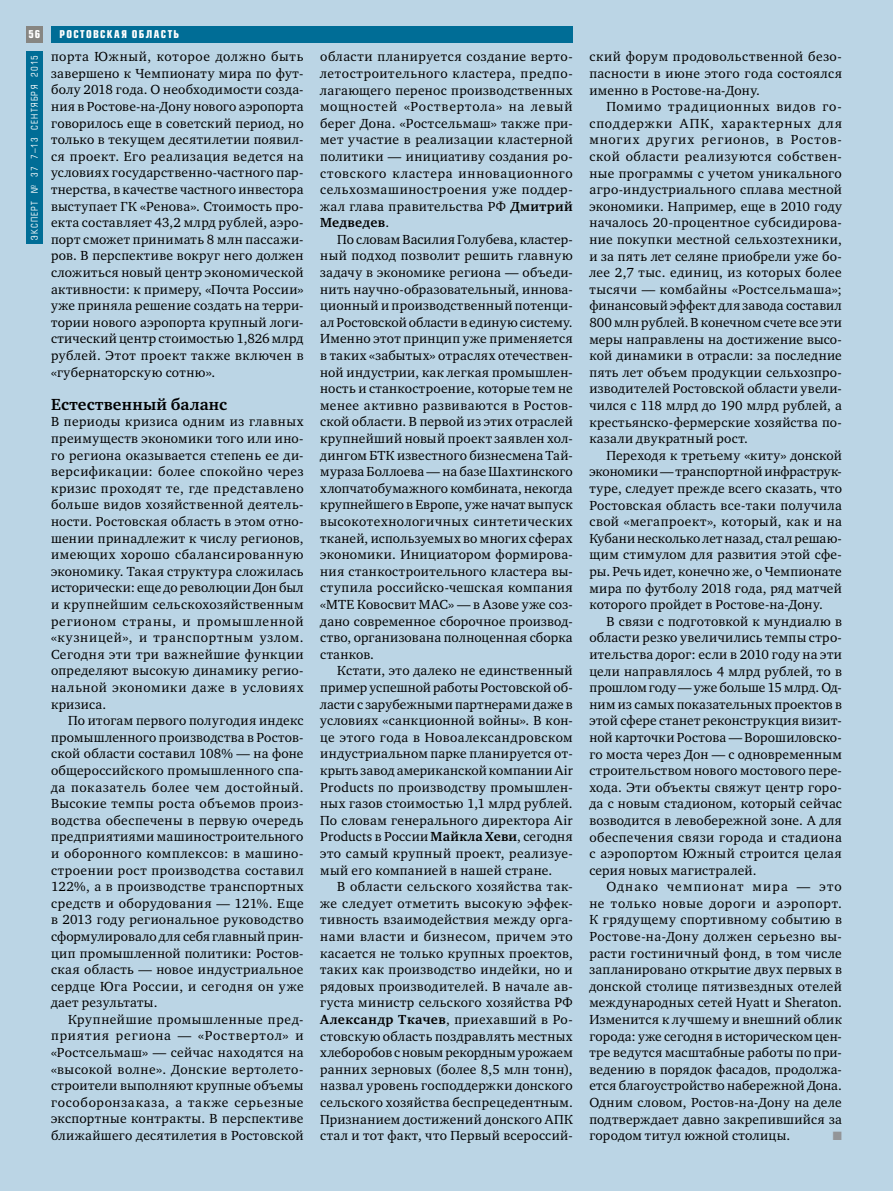
<style>
.page{position:relative;width:893px;height:1191px;background:#bbd5e5}
.page>*{position:absolute;margin:0;border:0;box-sizing:border-box;transform-origin:0 0}
.t1{font:700 16.5px "Charter ITC";letter-spacing:.015em;color:#000}
.t2{font:13.5px/16.6px "Charter ITC";letter-spacing:.03em;color:#000;text-align:justify}
.t3{font:12px "Zapf Dingbats";color:#939598}
.t4{font:700 10.5px "Europe Cond";letter-spacing:.13em;color:#fff}
.t5{font:9px "Europe Cond";letter-spacing:.13em;color:#fff}
.s1{font-weight:700}
</style>
<div class="page">
<div style="left:51px;top:26px;width:522px;height:17px;background:#006d96"></div>
<div style="left:26px;top:26px;width:17px;height:17px;background:#878682"></div>
<div style="left:26px;top:51px;width:17px;height:193px;background:#006d96"></div>
<p class="t4" style="left:29px;top:28px;width:13px">56</p>
<p class="t4" style="left:60px;top:28px;width:121px">РОСТОВСКАЯ ОБЛАСТЬ</p>
<p class="t5" style="left:29px;top:239px;width:186px;rotate:-90deg">ЭКСПЕРТ № 37 7–13 СЕНТЯБРЯ 2015</p>
<p class="t2" style="left:51px;top:48px;width:254px">порта Южный, которое должно быть завершено к Чемпионату мира по фут&shy;болу 2018 года. О необходимости созда&shy;ния в Ростове-на-Дону нового аэропорта говорилось еще в советский период, но только в текущем десятилетии появил&shy;ся проект. Его реализация ведется на условиях государственно-частного пар&shy;тнерства, в качестве частного инвестора выступает ГК «Ренова». Стоимость про&shy;екта составляет 43,2 млрд рублей, аэро&shy;порт сможет принимать 8 млн пассажи&shy;ров. В перспективе вокруг него должен сложиться новый центр экономической активности: к примеру, «Почта России» уже приняла решение создать на терри&shy;тории нового аэропорта крупный логи&shy;стический центр стоимостью 1,826 млрд рублей. Этот проект также включен в «губернаторскую сотню».</p>
<p class="t1" style="left:51px;top:394px;width:178px">Естественный баланс</p>
<p class="t2" style="left:51px;top:413px;width:254px">В периоды кризиса одним из главных преимуществ экономики того или ино&shy;го региона оказывается степень ее ди&shy;версификации: более спокойно через кризис проходят те, где представлено больше видов хозяйственной деятель&shy;ности. Ростовская область в этом отно&shy;шении принадлежит к числу регионов, имеющих хорошо сбалансированную экономику. Такая структура сложилась исторически: еще до революции Дон был и крупнейшим сельскохозяйственным регионом страны, и промышленной «кузницей», и транспортным узлом.<br>Сегодня эти три важнейшие функции определяют высокую динамику регио&shy;нальной экономики даже в условиях кризиса.</p>
<p class="t2" style="left:51px;top:712px;width:254px;text-indent:17px">По итогам первого полугодия индекс промышленного производства в Ростов&shy;ской области составил 108% — на фоне общероссийского промышленного спа&shy;да показатель более чем достойный.<br>Высокие темпы роста объемов произ&shy;водства обеспечены в первую очередь предприятиями машиностроительного и оборонного комплексов: в машино&shy;строении рост производства составил 122%, а в производстве транспортных средств и оборудования — 121%. Еще в 2013 году региональное руководство сформулировало для себя главный прин&shy;цип промышленной политики: Ростов&shy;ская область — новое индустриальное сердце Юга России, и сегодня он уже дает результаты.</p>
<p class="t2" style="left:51px;top:1011px;width:254px;text-indent:17px">Крупнейшие промышленные пред&shy;приятия региона — «Роствертол» и «Ростсельмаш» — сейчас находятся на «высокой волне». Донские вертолето&shy;строители выполняют крупные объемы гособоронзаказа, а также серьезные экспортные контракты. В перспективе ближайшего десятилетия в Ростовской</p>
<p class="t2" style="left:320px;top:48px;width:254px">области планируется создание верто&shy;летостроительного кластера, предпо&shy;лагающего перенос производственных мощностей «Роствертола» на левый берег Дона. «Ростсельмаш» также при&shy;мет участие в реализации кластерной политики — инициативу создания ро&shy;стовского кластера инновационного сельхозмашиностроения уже поддер&shy;жал глава правительства РФ <span class="s1">Дмитрий Медведев</span>.</p>
<p class="t2" style="left:320px;top:231px;width:254px;text-indent:17px">По словам Василия Голубева, кластер&shy;ный подход позволит решить главную задачу в экономике региона — объеди&shy;нить научно-образовательный, иннова&shy;ционный и производственный потенци&shy;ал Ростовской области в единую систему.<br>Именно этот принцип уже применяется в таких «забытых» отраслях отечествен&shy;ной индустрии, как легкая промышлен&shy;ность и станкостроение, которые тем не менее активно развиваются в Ростов&shy;ской области. В первой из этих отраслей крупнейший новый проект заявлен хол&shy;дингом БТК известного бизнесмена Тай&shy;мураза Боллоева — на базе Шахтинского хлопчатобумажного комбината, некогда крупнейшего в Европе, уже начат выпуск высокотехнологичных синтетических тканей, используемых во многих сферах экономики. Инициатором формирова&shy;ния станкостроительного кластера вы&shy;ступила российско-чешская компания «МТЕ Ковосвит МАС» — в Азове уже соз&shy;дано современное сборочное производ&shy;ство, организована полноценная сборка станков.</p>
<p class="t2" style="left:320px;top:662px;width:254px;text-indent:17px">Кстати, это далеко не единственный пример успешной работы Ростовской об&shy;ласти с зарубежными партнерами даже в условиях «санкционной войны». В кон&shy;це этого года в Новоалександровском индустриальном парке планируется от&shy;крыть завод американской компании Air Products по производству промышлен&shy;ных газов стоимостью 1,1 млрд рублей.<br>По словам генерального директора Air Products в России <span class="s1">Майкла Хеви</span>, сегодня это самый крупный проект, реализуе&shy;мый его компанией в нашей стране.</p>
<p class="t2" style="left:320px;top:878px;width:254px;text-indent:17px">В области сельского хозяйства так&shy;же следует отметить высокую эффек&shy;тивность взаимодействия между орга&shy;нами власти и бизнесом, причем это касается не только крупных проектов, таких как производство индейки, но и рядовых производителей. В начале ав&shy;густа министр сельского хозяйства РФ <span class="s1">Александр Ткачев</span>, приехавший в Ро&shy;стовскую область поздравлять местных хлеборобов с новым рекордным урожаем ранних зерновых (более 8,5 млн тонн), назвал уровень господдержки донского сельского хозяйства беспрецедентным.<br>Признанием достижений донского АПК стал и тот факт, что Первый всероссий-</p>
<p class="t2" style="left:589px;top:48px;width:254px">ский форум продовольственной безо&shy;пасности в июне этого года состоялся именно в Ростове-на-Дону.</p>
<p class="t2" style="left:589px;top:98px;width:254px;text-indent:17px">Помимо традиционных видов го&shy;споддержки АПК, характерных для многих других регионов, в Ростов&shy;ской области реализуются собствен&shy;ные программы с учетом уникального агро-индустриального сплава местной экономики. Например, еще в 2010 году началось 20-процентное субсидирова&shy;ние покупки местной сельхозтехники, и за пять лет селяне приобрели уже бо&shy;лее 2,7 тыс. единиц, из которых более тысячи — комбайны «Ростсельмаша»; финансовый эффект для завода составил 800 млн рублей. В конечном счете все эти меры направлены на достижение высо&shy;кой динамики в отрасли: за последние пять лет объем продукции сельхозпро&shy;изводителей Ростовской области увели&shy;чился с 118 млрд до 190 млрд рублей, а крестьянско-фермерские хозяйства по&shy;казали двукратный рост.</p>
<p class="t2" style="left:589px;top:447px;width:254px;text-indent:17px">Переходя к третьему «киту» донской экономики — транспортной инфраструк&shy;туре, следует прежде всего сказать, что Ростовская область все-таки получила свой «мегапроект», который, как и на Кубани несколько лет назад, стал решаю&shy;щим стимулом для развития этой сфе&shy;ры. Речь идет, конечно же, о Чемпионате мира по футболу 2018 года, ряд матчей которого пройдет в Ростове-на-Дону.</p>
<p class="t2" style="left:589px;top:613px;width:254px;text-indent:17px">В связи с подготовкой к мундиалю в области резко увеличились темпы стро&shy;ительства дорог: если в 2010 году на эти цели направлялось 4 млрд рублей, то в прошлом году — уже больше 15 млрд. Од&shy;ним из самых показательных проектов в этой сфере станет реконструкция визит&shy;ной карточки Ростова — Ворошиловско&shy;го моста через Дон — с одновременным строительством нового мостового пере&shy;хода. Эти объекты свяжут центр горо&shy;да с новым стадионом, который сейчас возводится в левобережной зоне. А для обеспечения связи города и стадиона с аэропортом Южный строится целая серия новых магистралей.</p>
<p class="t2" style="left:589px;top:878px;width:254px;text-indent:17px">Однако чемпионат мира — это не только новые дороги и аэропорт.<br>К грядущему спортивному событию в Ростове-на-Дону должен серьезно вы&shy;расти гостиничный фонд, в том числе запланировано открытие двух первых в донской столице пятизвездных отелей международных сетей Hyatt и Sheraton.<br>Изменится к лучшему и внешний облик города: уже сегодня в историческом цен&shy;тре ведутся масштабные работы по при&shy;ведению в порядок фасадов, продолжа&shy;ется благоустройство набережной Дона.<br>Одним словом, Ростов-на-Дону на деле подтверждает давно закрепившийся за городом титул южной столицы.</p>
<p class="t3" style="left:833px;top:1130px;width:11px">■</p>
</div>
